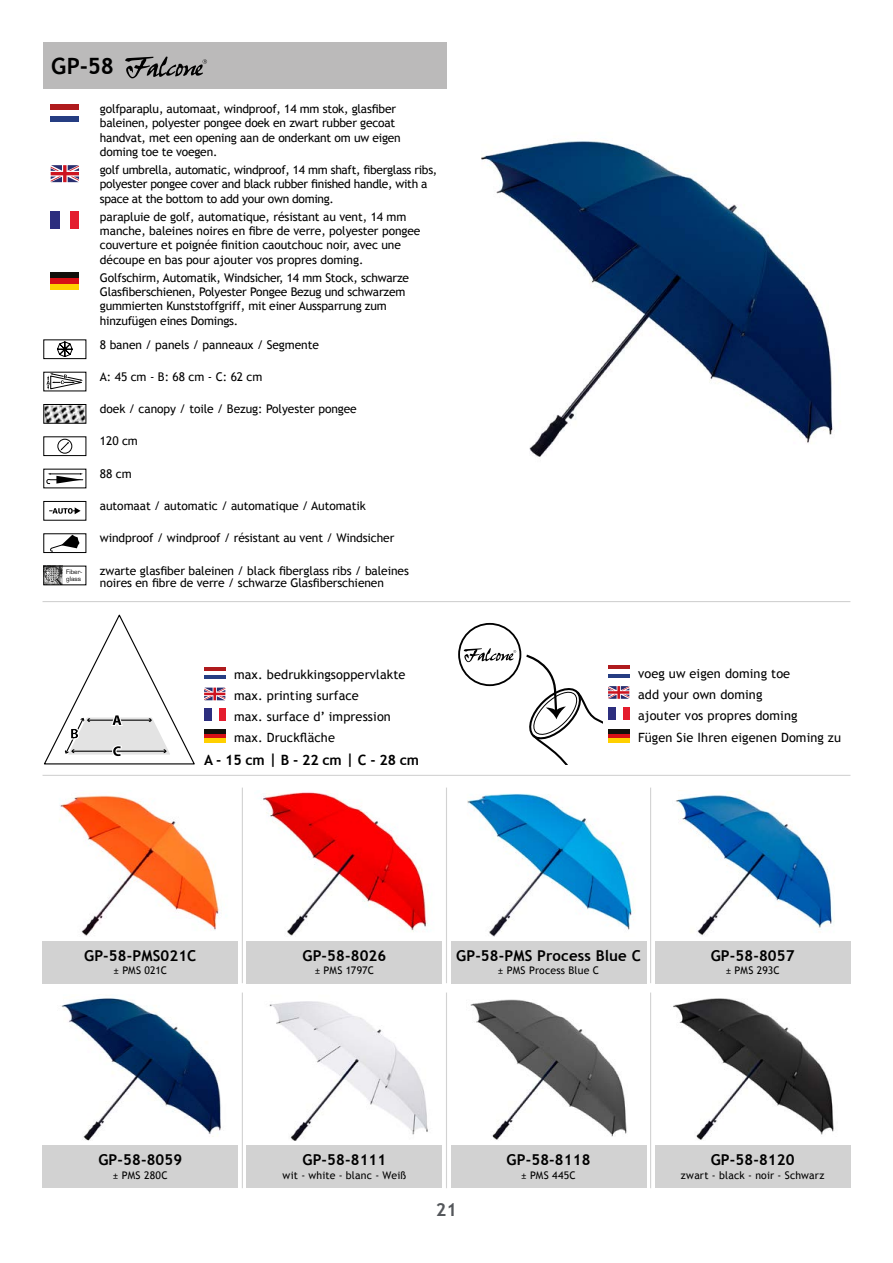
<style>
.page{position:relative;width:893px;height:1263px;background:#fff}
.page>*{position:absolute;margin:0;border:0;box-sizing:border-box;transform-origin:0 0}
.t1{font:700 22.5px "Trebuchet MS";color:#000}
.t2{font:700 18px "Trebuchet MS";color:#54575b}
.t3{font:700 15px "Trebuchet MS";letter-spacing:.01em;color:#000}
.t4{font:700 14.25px "Trebuchet MS";letter-spacing:-.015em;color:#000}
.t5{font:12.75px/21px "Trebuchet MS";letter-spacing:.01em;color:#000}
.t6{font:12px/14.4px "Trebuchet MS";letter-spacing:-.015em;color:#000}
.t7{font:10.5px "Trebuchet MS";letter-spacing:.015em;color:#000}
.t8{font:6px/6.6px "Eurostile LT";color:#000}
</style>
<div class="page">
<div style="left:43px;top:941px;width:195px;height:31px;background:#d2d2d2"></div>
<div style="left:43px;top:958px;width:195px;height:25px;background:#d2d2d2"></div>
<img style="left:59px;top:795px;width:160px;height:141px">
<div style="left:247px;top:941px;width:195px;height:31px;background:#d2d2d2"></div>
<div style="left:247px;top:958px;width:195px;height:25px;background:#d2d2d2"></div>
<img style="left:263px;top:791px;width:165px;height:145px">
<div style="left:451px;top:941px;width:195px;height:31px;background:#d2d2d2"></div>
<div style="left:451px;top:958px;width:195px;height:25px;background:#d2d2d2"></div>
<img style="left:467px;top:793px;width:168px;height:143px">
<div style="left:655px;top:941px;width:195px;height:31px;background:#d2d2d2"></div>
<div style="left:655px;top:958px;width:195px;height:25px;background:#d2d2d2"></div>
<img style="left:676px;top:791px;width:156px;height:145px">
<div style="left:43px;top:1146px;width:195px;height:31px;background:#d2d2d2"></div>
<div style="left:43px;top:1163px;width:195px;height:25px;background:#d2d2d2"></div>
<img style="left:61px;top:998px;width:160px;height:143px">
<div style="left:247px;top:1146px;width:195px;height:31px;background:#d2d2d2"></div>
<div style="left:247px;top:1163px;width:195px;height:25px;background:#d2d2d2"></div>
<img style="left:269px;top:1001px;width:159px;height:140px">
<div style="left:451px;top:1146px;width:195px;height:31px;background:#d2d2d2"></div>
<div style="left:451px;top:1159px;width:195px;height:29px;background:#d2d2d2"></div>
<img style="left:470px;top:999px;width:157px;height:141px">
<div style="left:655px;top:1146px;width:195px;height:31px;background:#d2d2d2"></div>
<div style="left:655px;top:1163px;width:195px;height:25px;background:#d2d2d2"></div>
<img style="left:673px;top:998px;width:161px;height:142px">
<hr style="left:242px;top:787px;width:1px;height:196px;background:#d2d2d2">
<hr style="left:242px;top:992px;width:1px;height:196px;background:#d2d2d2">
<hr style="left:446px;top:787px;width:1px;height:196px;background:#d2d2d2">
<hr style="left:650px;top:787px;width:1px;height:196px;background:#d2d2d2">
<hr style="left:446px;top:992px;width:1px;height:196px;background:#d2d2d2">
<hr style="left:650px;top:992px;width:1px;height:196px;background:#d2d2d2">
<hr style="left:43px;top:601px;width:807px;height:1px;background:#d2d2d2">
<hr style="left:43px;top:775px;width:807px;height:1px;background:#d2d2d2">
<svg style="left:44px;top:615px;width:151px;height:150px"></svg>
<div style="left:204px;top:666px;width:21px;height:13px;background:#253d82"></div>
<svg style="left:204px;top:670px;width:21px;height:5px"></svg>
<svg style="left:204px;top:666px;width:21px;height:4px"></svg>
<svg style="left:204px;top:688px;width:21px;height:12px"></svg>
<svg style="left:219px;top:708px;width:6px;height:13px"></svg>
<svg style="left:211px;top:708px;width:1px;height:13px"></svg>
<div style="left:204px;top:708px;width:7px;height:13px;background:#2c2e7e"></div>
<div style="left:204px;top:729px;width:21px;height:13px;background:#12100b"></div>
<div style="left:204px;top:734px;width:21px;height:8px;background:#d71016"></div>
<hr style="left:204px;top:738px;width:21px;height:4px;background:#ffd000">
<div style="left:458px;top:623px;width:63px;height:63px;border:2px solid #010101;border-radius:50%"></div>
<svg style="left:464px;top:648px;width:52px;height:15px"></svg>
<svg style="left:526px;top:654px;width:104px;height:111px"></svg>
<svg style="left:622px;top:707px;width:7px;height:13px"></svg>
<svg style="left:615px;top:707px;width:7px;height:13px"></svg>
<div style="left:608px;top:707px;width:7px;height:13px;background:#2c2e7e"></div>
<div style="left:608px;top:729px;width:21px;height:13px;background:#12100b"></div>
<div style="left:608px;top:734px;width:21px;height:8px;background:#d71016"></div>
<hr style="left:608px;top:738px;width:21px;height:4px;background:#ffd000">
<div style="left:43px;top:43px;width:403px;height:46px;background:#bbbaba"></div>
<img style="left:481px;top:141px;width:352px;height:316px">
<div style="left:51px;top:104px;width:28px;height:17px;background:#253d82"></div>
<svg style="left:51px;top:109px;width:28px;height:7px"></svg>
<div style="left:51px;top:104px;width:28px;height:5px;background:#af1a1d"></div>
<svg style="left:51px;top:165px;width:28px;height:17px"></svg>
<div style="left:51px;top:212px;width:28px;height:17px;background:#e41c2d"></div>
<div style="left:51px;top:212px;width:19px;height:17px;background:#fff"></div>
<div style="left:51px;top:212px;width:9px;height:17px;background:#2c2e7e"></div>
<div style="left:51px;top:273px;width:28px;height:17px;background:#12100b"></div>
<div style="left:51px;top:278px;width:28px;height:12px;background:#d71016"></div>
<div style="left:51px;top:284px;width:28px;height:6px;background:#ffd000"></div>
<svg style="left:57px;top:342px;width:16px;height:15px"></svg>
<div style="left:44px;top:340px;width:42px;height:19px;border:1px solid #000"></div>
<svg style="left:46px;top:374px;width:37px;height:15px"></svg>
<img style="left:46px;top:406px;width:38px;height:15px">
<div style="left:44px;top:404px;width:42px;height:19px;border:1px solid #000"></div>
<div style="left:58px;top:439px;width:14px;height:14px;border:1px solid #000;border-radius:50%"></div>
<svg style="left:60px;top:442px;width:9px;height:9px"></svg>
<div style="left:44px;top:437px;width:42px;height:19px;border:1px solid #000"></div>
<svg style="left:46px;top:473px;width:37px;height:11px"></svg>
<svg style="left:49px;top:507px;width:32px;height:7px"></svg>
<div style="left:44px;top:501px;width:42px;height:19px;border:1px solid #000"></div>
<svg style="left:50px;top:536px;width:30px;height:15px"></svg>
<div style="left:44px;top:534px;width:42px;height:19px;border:1px solid #000"></div>
<img style="left:46px;top:568px;width:17px;height:15px">
<div style="left:44px;top:566px;width:42px;height:19px;border:1px solid #000"></div>
<svg style="left:125px;top:57px;width:82px;height:21px"></svg>
<h1 class="t1" style="left:51px;top:52px;width:65px">GP-58</h1>
<p class="t6" style="left:100px;top:102px;width:302px">golfparaplu, automaat, windproof, 14 mm stok, glasfiber baleinen, polyester pongee doek en zwart rubber gecoat handvat, met een opening aan de onderkant om uw eigen doming toe te voegen.</p>
<p class="t6" style="left:100px;top:163px;width:339px">golf umbrella, automatic, windproof, 14 mm shaft, fiberglass ribs, polyester pongee cover and black rubber finished handle, with a space at the bottom to add your own doming.</p>
<p class="t6" style="left:100px;top:209px;width:322px">parapluie de golf, automatique, résistant au vent, 14 mm manche, baleines noires en fibre de verre, polyester pongee couverture et poignée finition caoutchouc noir, avec une découpe en bas pour ajouter vos propres doming.</p>
<p class="t6" style="left:100px;top:270px;width:311px">Golfschirm, Automatik, Windsicher, 14 mm Stock, schwarze Glasfiberschienen, Polyester Pongee Bezug und schwarzem gummierten Kunststoffgriff, mit einer Aussparrung zum hinzufügen eines Domings.</p>
<p class="t6" style="left:100px;top:337px;width:221px">8 banen / panels / panneaux / Segmente</p>
<p class="t6" style="left:100px;top:370px;width:164px">A: 45 cm - B: 68 cm - C: 62 cm</p>
<p class="t6" style="left:100px;top:402px;width:258px">doek / canopy / toile / Bezug: Polyester pongee</p>
<p class="t6" style="left:100px;top:434px;width:40px">120 cm</p>
<p class="t6" style="left:100px;top:466px;width:33px">88 cm</p>
<p class="t6" style="left:100px;top:499px;width:267px">automaat / automatic / automatique / Automatik</p>
<p class="t6" style="left:100px;top:531px;width:296px">windproof / windproof / résistant au vent / Windsicher</p>
<p class="t8" style="left:66px;top:569px;width:17px">Fiber&shy;glass</p>
<p class="t6" style="left:100px;top:565px;width:310px;line-height:12px">zwarte glasfiber baleinen / black fiberglass ribs / baleines noires en fibre de verre / schwarze Glasfiberschienen</p>
<p class="t5" style="left:234px;top:664px;width:173px">max. bedrukkingsoppervlakte max. printing surface<br>max. surface d’ impression max. Druckfläche</p>
<p class="t4" style="left:204px;top:751px;width:217px">A - 15 cm | B - 22 cm | C - 28 cm</p>
<p class="t5" style="left:638px;top:663px;width:161px">voeg uw eigen doming toe add your own doming ajouter vos propres doming</p>
<p class="t5" style="left:638px;top:727px;width:204px">Fügen Sie Ihren eigenen Doming zu</p>
<p class="t3" style="left:84px;top:946px;width:114px">GP-58-PMS021C</p>
<p class="t7" style="left:113px;top:964px;width:55px">± PMS 021C</p>
<p class="t3" style="left:98px;top:1151px;width:85px">GP-58-8059</p>
<p class="t7" style="left:113px;top:1169px;width:56px">± PMS 280C</p>
<p class="t3" style="left:302px;top:946px;width:85px">GP-58-8026</p>
<p class="t7" style="left:315px;top:964px;width:61px">± PMS 1797C</p>
<p class="t3" style="left:456px;top:946px;width:186px">GP-58-PMS Process Blue C</p>
<p class="t7" style="left:498px;top:964px;width:103px">± PMS Process Blue C</p>
<p class="t3" style="left:711px;top:946px;width:85px">GP-58-8057</p>
<p class="t7" style="left:726px;top:964px;width:55px">± PMS 293C</p>
<p class="t3" style="left:302px;top:1151px;width:85px">GP-58-8111</p>
<p class="t7" style="left:283px;top:1169px;width:125px">wit - white - blanc - Weiß</p>
<p class="t3" style="left:507px;top:1151px;width:85px">GP-58-8118</p>
<p class="t7" style="left:521px;top:1169px;width:56px">± PMS 445C</p>
<p class="t3" style="left:711px;top:1151px;width:85px">GP-58-8120</p>
<p class="t7" style="left:681px;top:1169px;width:145px">zwart - black - noir - Schwarz</p>
<h2 class="t2" style="left:436px;top:1199px;width:23px">21</h2>
</div>
